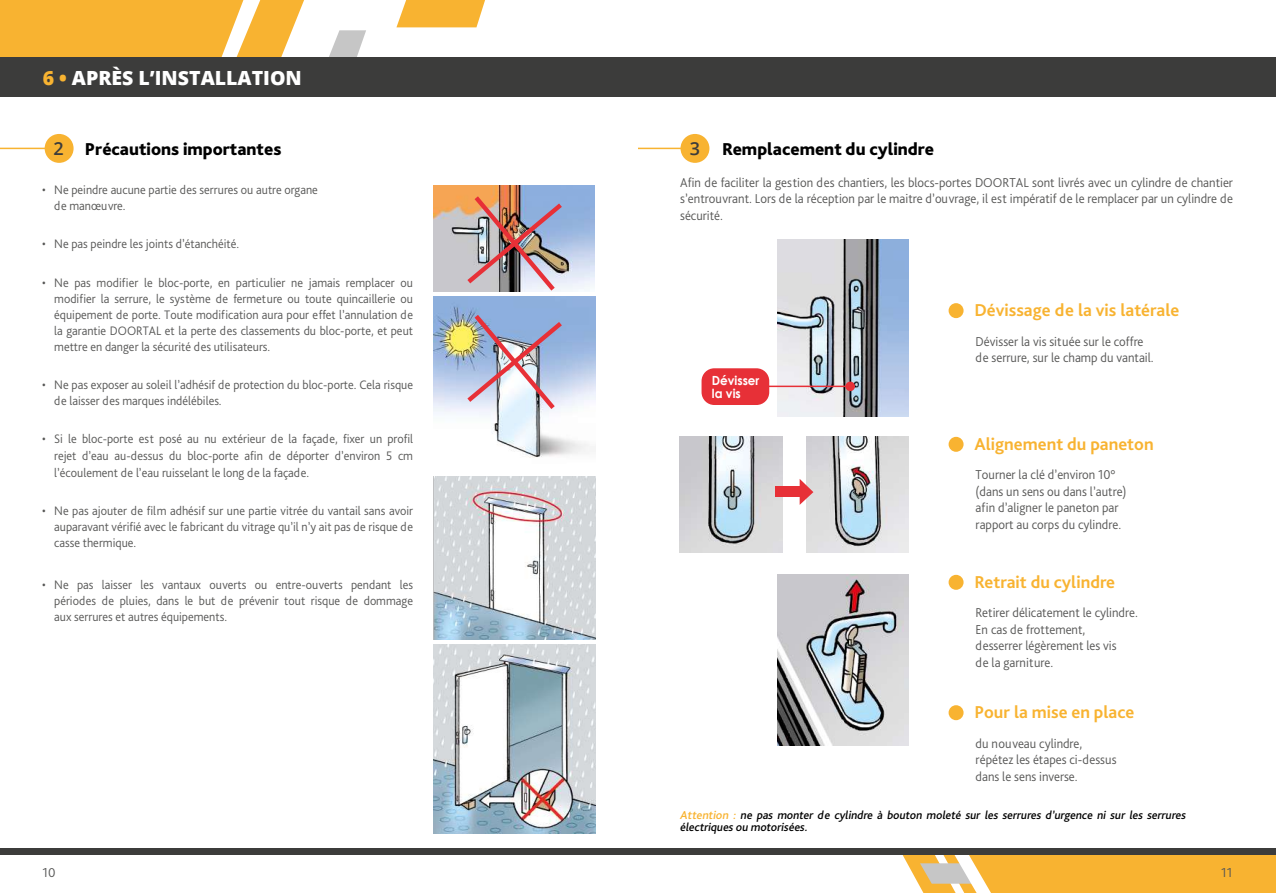
<style>
.page{position:relative;width:1276px;height:893px;background:#fff}
.page>*{position:absolute;margin:0;border:0;box-sizing:border-box;transform-origin:0 0}
.t1{font:800 19.5px "Open Sans";color:#fff}
.t2{font:700 18px "Bliss Pro";color:#f8b331}
.t3{font:800 18px "Bliss Pro";color:#000}
.t4{font:300 13.5px/16.5px "Bliss Pro";color:#575756;scale:.95 1}
.t5{font:300 13.5px "Bliss Pro";color:#575756}
.t6{font:300 12.9px/16px "Bliss Pro";color:#575756;text-align:justify;scale:.95 1}
.t7{font:700 12.6px/13.5px "Century Gothic";color:#fff;scale:.95 1}
.t8{font:italic 500 12px/12px "Bliss Pro";color:#000}
.s1{color:#f8b331}
.s2{font-family:"Open Sans";font-weight:600;color:#3c3c3b}
</style>
<div class="page">
<hr style="left:0;top:148px;width:60px;height:1px;background:#f8b331">
<hr style="left:638px;top:148px;width:58px;height:1px;background:#f8b331">
<div style="left:45px;top:134px;width:29px;height:29px;background:#f8b331;border-radius:50%"></div>
<div style="left:680px;top:134px;width:29px;height:29px;background:#f8b331;border-radius:50%"></div>
<img style="left:434px;top:296px;width:161px;height:162px">
<img style="left:462px;top:310px;width:105px;height:104px">
<img style="left:434px;top:477px;width:161px;height:162px">
<img style="left:434px;top:644px;width:161px;height:190px">
<img style="left:434px;top:185px;width:160px;height:106px">
<img style="left:462px;top:192px;width:105px;height:100px">
<img style="left:777px;top:239px;width:131px;height:178px">
<img style="left:680px;top:437px;width:102px;height:115px">
<img style="left:806px;top:437px;width:102px;height:115px">
<img style="left:777px;top:575px;width:131px;height:171px">
<div style="left:775px;top:487px;width:31px;height:10px;background:#e73037"></div>
<svg style="left:799px;top:479px;width:14px;height:26px"></svg>
<div style="left:701px;top:368px;width:68px;height:37px;background:#e73037;border-radius:13px"></div>
<div style="left:845px;top:382px;width:10px;height:9px;background:#e73037;border-radius:50%"></div>
<hr style="left:767px;top:386px;width:83px;height:1px;background:#e73037">
<div style="left:948px;top:303px;width:15px;height:15px;background:#f8b331;border-radius:50%"></div>
<div style="left:948px;top:437px;width:15px;height:15px;background:#f8b331;border-radius:50%"></div>
<div style="left:948px;top:575px;width:15px;height:15px;background:#f8b331;border-radius:50%"></div>
<div style="left:948px;top:705px;width:15px;height:15px;background:#f8b331;border-radius:50%"></div>
<svg style="left:0;top:0;width:304px;height:57px;background:#f8b942"></svg>
<svg style="left:329px;top:30px;width:37px;height:27px"></svg>
<svg style="left:396px;top:0;width:89px;height:27px;background:#f8bb47"></svg>
<div style="left:0;top:57px;width:638px;height:40px;background:#3c3c3b"></div>
<div style="left:638px;top:57px;width:638px;height:40px;background:#3c3c3b"></div>
<svg style="left:902px;top:855px;width:374px;height:38px;background:#f5ba49"></svg>
<div style="left:0;top:848px;width:1276px;height:7px;background:#3c3c3b"></div>
<h1 class="t1" style="left:43px;top:63px;width:261px"><span class="s1">6 •</span> APRÈS L’INSTALLATION</h1>
<h2 class="t3" style="left:54px;top:138px;width:229px"><span class="s2">2</span> Précautions importantes</h2>
<h2 class="t3" style="left:690px;top:138px;width:246px"><span class="s2">3</span> Remplacement du cylindre</h2>
<p class="t6" style="left:54px;top:182px;width:279px;text-indent:-12px">• Ne peindre aucune partie des serrures ou autre organe de manœuvre.</p>
<p class="t6" style="left:42px;top:236px;width:209px">• Ne pas peindre les joints d’étanchéité.</p>
<p class="t6" style="left:54px;top:274px;width:379px;text-indent:-12px">• Ne pas modifier le bloc-porte, en particulier ne jamais remplacer ou modifier la serrure, le système de fermeture ou toute quincaillerie ou équipement de porte. Toute modification aura pour effet l’annulation de la garantie DOORTAL et la perte des classements du bloc-porte, et peut mettre en danger la sécurité des utilisateurs.</p>
<p class="t6" style="left:54px;top:377px;width:379px;text-indent:-12px">• Ne pas exposer au soleil l’adhésif de protection du bloc-porte. Cela risque de laisser des marques indélébiles.</p>
<p class="t6" style="left:42px;top:431px;width:392px;text-align:right">• Si le bloc-porte est posé au nu extérieur de la façade, fixer un profil rejet d’eau au-dessus du bloc-porte afin de déporter d’environ 5 cm</p>
<p class="t6" style="left:54px;top:464px;width:270px">l’écoulement de l’eau ruisselant le long de la façade.</p>
<p class="t6" style="left:54px;top:503px;width:379px;text-indent:-12px">• Ne pas ajouter de film adhésif sur une partie vitrée du vantail sans avoir auparavant vérifié avec le fabricant du vitrage qu’il n’y ait pas de risque de casse thermique.</p>
<p class="t6" style="left:54px;top:576px;width:379px;text-indent:-12px">• Ne pas laisser les vantaux ouverts ou entre-ouverts pendant les périodes de pluies, dans le but de prévenir tout risque de dommage aux serrures et autres équipements.</p>
<p class="t4" style="left:680px;top:174px;width:583px;text-align:justify">Afin de faciliter la gestion des chantiers, les blocs-portes DOORTAL sont livrés avec un cylindre de chantier s’entrouvrant. Lors de la réception par le maitre d’ouvrage, il est impératif de le remplacer par un cylindre de sécurité.</p>
<h2 class="t2" style="left:974px;top:299px;width:206px">Dévissage de la vis latérale</h2>
<p class="t4" style="left:975px;top:333px;width:189px">Dévisser la vis située sur le coffre de serrure, sur le champ du vantail.</p>
<p class="t7" style="left:712px;top:373px;width:52px">Dévisser la vis</p>
<h2 class="t2" style="left:974px;top:432px;width:181px">Alignement du paneton</h2>
<p class="t4" style="left:975px;top:466px;width:160px">Tourner la clé d’environ 10° (dans un sens ou dans l’autre) afin d’aligner le paneton par rapport au corps du cylindre.</p>
<h2 class="t2" style="left:974px;top:570px;width:142px">Retrait du cylindre</h2>
<p class="t4" style="left:975px;top:604px;width:172px">Retirer délicatement le cylindre.<br>En cas de frottement,<br>desserrer légèrement les vis<br>de la garniture.</p>
<h2 class="t2" style="left:974px;top:701px;width:161px">Pour la mise en place</h2>
<p class="t4" style="left:975px;top:735px;width:150px">du nouveau cylindre, répétez les étapes ci-dessus dans le sens inverse.</p>
<p class="t5" style="left:43px;top:864px;width:14px">10</p>
<p class="t8" style="left:680px;top:808px;width:509px"><span class="s1">Attention :</span> ne pas monter de cylindre à bouton moleté sur les serrures d’urgence ni sur les serrures électriques ou motorisées.</p>
<p class="t5" style="left:1221px;top:864px;width:13px">11</p>
</div>
